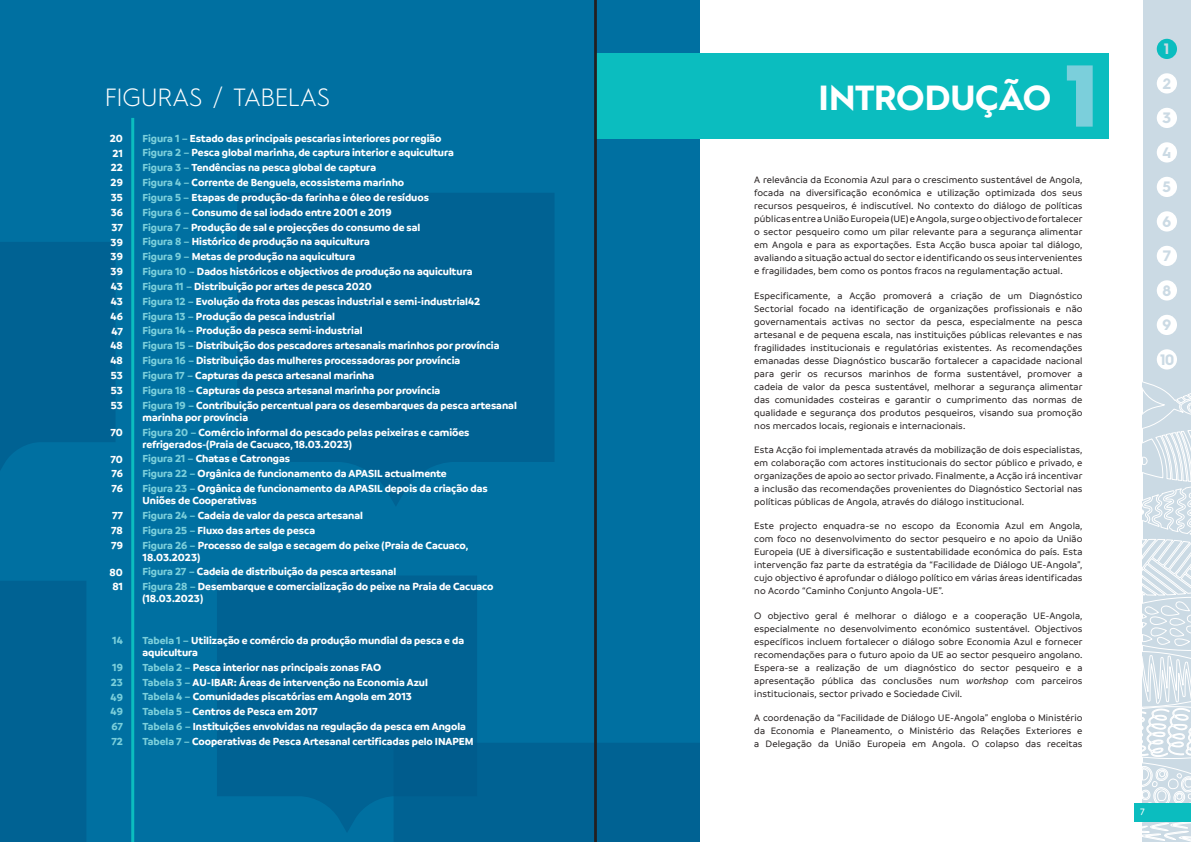
<style>
.page{position:relative;width:1191px;height:842px;background:#fff}
.page>*{position:absolute;margin:0;border:0;box-sizing:border-box;transform-origin:0 0}
.t1{font:900 87.8px "Hurme Geometric Sans 2";color:#7bcfdb}
.t2{font:700 35px "Hurme Geometric Sans 1";letter-spacing:-.015em;color:#fff}
.t3{font:300 25px "Hurme Geometric Sans 1";letter-spacing:-.01em;color:#fff}
.t4{font:700 15.1px "Hurme Geometric Sans 3";color:#cbdae4}
.t5{font:700 11px/14.8px "Branding";color:#fff}
.t6{font:700 11px/14.8px "Branding";color:#7bcfdb;text-align:justify}
.t7{font:500 10px/13px "Branding";letter-spacing:.005em;color:#241f1f;text-align:justify}
.t8{font:500 10px "Branding";color:#fff}
.s1{color:#7bcfdb}
.s2{font-style:italic}
</style>
<div class="page">
<div style="left:1142px;top:0;width:49px;height:842px;background:#cbdae4"></div>
<svg style="left:1142px;top:329px;width:49px;height:513px"></svg>
<div style="left:1134px;top:803px;width:57px;height:19px;background:#0bbdbf"></div>
<div style="left:1156px;top:39px;width:21px;height:20px;background:#0bbdbf;border-radius:50%"></div>
<div style="left:1156px;top:73px;width:21px;height:21px;background:#fff;border-radius:50%"></div>
<div style="left:1156px;top:108px;width:21px;height:20px;background:#fff;border-radius:50%"></div>
<div style="left:1156px;top:142px;width:21px;height:21px;background:#fff;border-radius:50%"></div>
<div style="left:1156px;top:177px;width:21px;height:20px;background:#fff;border-radius:50%"></div>
<div style="left:1156px;top:211px;width:21px;height:21px;background:#fff;border-radius:50%"></div>
<div style="left:1156px;top:246px;width:21px;height:20px;background:#fff;border-radius:50%"></div>
<div style="left:1156px;top:280px;width:21px;height:21px;background:#fff;border-radius:50%"></div>
<div style="left:1156px;top:315px;width:21px;height:20px;background:#fff;border-radius:50%"></div>
<div style="left:1156px;top:349px;width:21px;height:20px;background:#fff;border-radius:50%"></div>
<div style="left:0;top:0;width:699px;height:842px;background:#0070a1"></div>
<div style="left:394px;top:743px;width:305px;height:99px;background:#006293"></div>
<div style="left:0;top:581px;width:86px;height:261px;background:#006293"></div>
<svg style="left:0;top:242px;width:115px;height:228px"></svg>
<svg style="left:217px;top:576px;width:260px;height:257px;fill:#006293"></svg>
<svg style="left:237px;top:193px;width:317px;height:313px;fill:#006293"></svg>
<div style="left:595px;top:53px;width:513px;height:86px;background:#0bbdbf"></div>
<hr style="left:131px;top:118px;width:3px;height:724px;background:#0bbdbf">
<hr style="left:594px;top:0;width:2px;height:842px;background:#241f1f">
<h3 class="t3" style="left:105px;top:80px;width:227px">FIGURAS / TABELAS</h3>
<p class="t5" style="left:143px;top:130px;width:376px"><span class="s1">Figura 1 –</span> Estado das principais pescarias interiores por região<br><span class="s1">Figura 2 –</span> Pesca global marinha, de captura interior e aquicultura<br><span class="s1">Figura 3 –</span> Tendências na pesca global de captura<br><span class="s1">Figura 4 –</span> Corrente de Benguela, ecossistema marinho<br><span class="s1">Figura 5 –</span> Etapas de produção-da farinha e óleo de resíduos<br><span class="s1">Figura 6 –</span> Consumo de sal iodado entre 2001 e 2019<br><span class="s1">Figura 7 –</span> Produção de sal e projecções do consumo de sal<br><span class="s1">Figura 8 –</span> Histórico de produção na aquicultura<br><span class="s1">Figura 9 –</span> Metas de produção na aquicultura<br><span class="s1">Figura 10 –</span> Dados históricos e objectivos de produção na aquicultura<br><span class="s1">Figura 11 –</span> Distribuição por artes de pesca 2020<br><span class="s1">Figura 12 –</span> Evolução da frota das pescas industrial e semi-industrial42<br><span class="s1">Figura 13 –</span> Produção da pesca industrial<br><span class="s1">Figura 14 –</span> Produção da pesca semi-industrial<br><span class="s1">Figura 15 –</span> Distribuição dos pescadores artesanais marinhos por província <span class="s1">Figura 16 –</span> Distribuição das mulheres processadoras por província<br><span class="s1">Figura 17 –</span> Capturas da pesca artesanal marinha<br><span class="s1">Figura 18 –</span> Capturas da pesca artesanal marinha por província<br><span class="s1">Figura 19 –</span> Contribuição percentual para os desembarques da pesca artesanal</p>
<p class="t5" style="left:143px;top:410px;width:328px">marinha por província<br><span class="s1">Figura 20 –</span> Comércio informal do pescado pelas peixeiras e camiões</p>
<p class="t5" style="left:143px;top:436px;width:347px">refrigerados-(Praia de Cacuaco, 18.03.2023)<br><span class="s1">Figura 21 –</span> Chatas e Catrongas<br><span class="s1">Figura 22 –</span> Orgânica de funcionamento da APASIL actualmente<br><span class="s1">Figura 23 –</span> Orgânica de funcionamento da APASIL depois da criação das</p>
<p class="t5" style="left:143px;top:493px;width:327px">Uniões de Cooperativas<br><span class="s1">Figura 24 –</span> Cadeia de valor da pesca artesanal<br><span class="s1">Figura 25 –</span> Fluxo das artes de pesca<br><span class="s1">Figura 26 –</span> Processo de salga e secagem do peixe (Praia de Cacuaco,</p>
<p class="t5" style="left:143px;top:549px;width:352px">18.03.2023)<br><span class="s1">Figura 27 –</span> Cadeia de distribuição da pesca artesanal<br><span class="s1">Figura 28 –</span> Desembarque e comercialização do peixe na Praia de Cacuaco</p>
<p class="t5" style="left:143px;top:591px;width:62px">(18.03.2023)</p>
<p class="t5" style="left:143px;top:634px;width:323px;line-height:12px"><span class="s1">Tabela 1 –</span> Utilização e comércio da produção mundial da pesca e da aquicultura</p>
<p class="t5" style="left:143px;top:660px;width:332px"><span class="s1">Tabela 2 –</span> Pesca interior nas principais zonas FAO<br><span class="s1">Tabela 3 –</span> AU-IBAR: Áreas de intervenção na Economia Azul<br><span class="s1">Tabela 4 –</span> Comunidades piscatórias em Angola em 2013<br><span class="s1">Tabela 5 –</span> Centros de Pesca em 2017<br><span class="s1">Tabela 6 –</span> Instituições envolvidas na regulação da pesca em Angola <span class="s1">Tabela 7 –</span> Cooperativas de Pesca Artesanal certificadas pelo INAPEM</p>
<p class="t5" style="left:110px;top:131px;width:15px;text-align:justify">20<br>21<br>22<br>29<br>35<br>36<br>37<br>39<br>39<br>39<br>43<br>43<br>46<br>47<br>48<br>48<br>53<br>53<br>53</p>
<p class="t5" style="left:110px;top:425px;width:14px">70</p>
<p class="t5" style="left:110px;top:451px;width:14px;text-align:justify">70<br>76<br>76</p>
<p class="t5" style="left:111px;top:508px;width:13px;text-align:justify">77<br>78<br>79</p>
<p class="t5" style="left:110px;top:564px;width:15px">80<br>81</p>
<p class="t6" style="left:112px;top:633px;width:12px">14</p>
<p class="t6" style="left:110px;top:660px;width:14px">19<br>23<br>49<br>49<br>67<br>72</p>
<h2 class="t2" style="left:818px;top:73px;width:234px">INTRODUÇÃO</h2>
<h1 class="t1" style="left:1064px;top:34px;width:35px">1</h1>
<p class="t7" style="left:754px;top:173px;width:330px">A relevância da Economia Azul para o crescimento sustentável de Angola, focada na diversificação económica e utilização optimizada dos seus recursos pesqueiros, é indiscutível. No contexto do diálogo de políticas públicas entre a União Europeia (UE) e Angola, surge o objectivo de fortalecer o sector pesqueiro como um pilar relevante para a segurança alimentar em Angola e para as exportações. Esta Acção busca apoiar tal diálogo, avaliando a situação actual do sector e identificando os seus intervenientes e fragilidades, bem como os pontos fracos na regulamentação actual.</p>
<p class="t7" style="left:754px;top:289px;width:330px">Especificamente, a Acção promoverá a criação de um Diagnóstico Sectorial focado na identificação de organizações profissionais e não governamentais activas no sector da pesca, especialmente na pesca artesanal e de pequena escala, nas instituições públicas relevantes e nas fragilidades institucionais e regulatórias existentes. As recomendações emanadas desse Diagnóstico buscarão fortalecer a capacidade nacional para gerir os recursos marinhos de forma sustentável, promover a cadeia de valor da pesca sustentável, melhorar a segurança alimentar das comunidades costeiras e garantir o cumprimento das normas de qualidade e segurança dos produtos pesqueiros, visando sua promoção nos mercados locais, regionais e internacionais.</p>
<p class="t7" style="left:754px;top:443px;width:330px">Esta Acção foi implementada através da mobilização de dois especialistas, em colaboração com actores institucionais do sector público e privado, e organizações de apoio ao sector privado. Finalmente, a Acção irá incentivar a inclusão das recomendações provenientes do Diagnóstico Sectorial nas políticas públicas de Angola, através do diálogo institucional.</p>
<p class="t7" style="left:754px;top:520px;width:330px">Este projecto enquadra-se no escopo da Economia Azul em Angola, com foco no desenvolvimento do sector pesqueiro e no apoio da União Europeia (UE à diversificação e sustentabilidade económica do país. Esta intervenção faz parte da estratégia da “Facilidade de Diálogo UE-Angola”, cujo objectivo é aprofundar o diálogo político em várias áreas identificadas no Acordo “Caminho Conjunto Angola-UE”.</p>
<p class="t7" style="left:754px;top:609px;width:330px">O objectivo geral é melhorar o diálogo e a cooperação UE-Angola, especialmente no desenvolvimento económico sustentável. Objectivos específicos incluem fortalecer o diálogo sobre Economia Azul e fornecer recomendações para o futuro apoio da UE ao sector pesqueiro angolano.<br>Espera-se a realização de um diagnóstico do sector pesqueiro e a apresentação pública das conclusões num <span class="s2">workshop</span> com parceiros institucionais, sector privado e Sociedade Civil.</p>
<p class="t7" style="left:754px;top:711px;width:330px">A coordenação da “Facilidade de Diálogo UE-Angola” engloba o Ministério da Economia e Planeamento, o Ministério das Relações Exteriores e a Delegação da União Europeia em Angola. O colapso das receitas</p>
<h3 class="t4" style="left:1164px;top:38px;width:7px">1</h3>
<h3 class="t4" style="left:1162px;top:73px;width:10px">2</h3>
<h3 class="t4" style="left:1162px;top:107px;width:10px">3</h3>
<h3 class="t4" style="left:1162px;top:142px;width:11px">4</h3>
<h3 class="t4" style="left:1162px;top:176px;width:10px">5</h3>
<h3 class="t4" style="left:1162px;top:211px;width:10px">6</h3>
<h3 class="t4" style="left:1162px;top:245px;width:10px">7</h3>
<h3 class="t4" style="left:1162px;top:280px;width:10px">8</h3>
<h3 class="t4" style="left:1162px;top:314px;width:10px">9</h3>
<h3 class="t4" style="left:1160px;top:349px;width:15px">10</h3>
<p class="t8" style="left:1140px;top:807px;width:6px">7</p>
</div>
